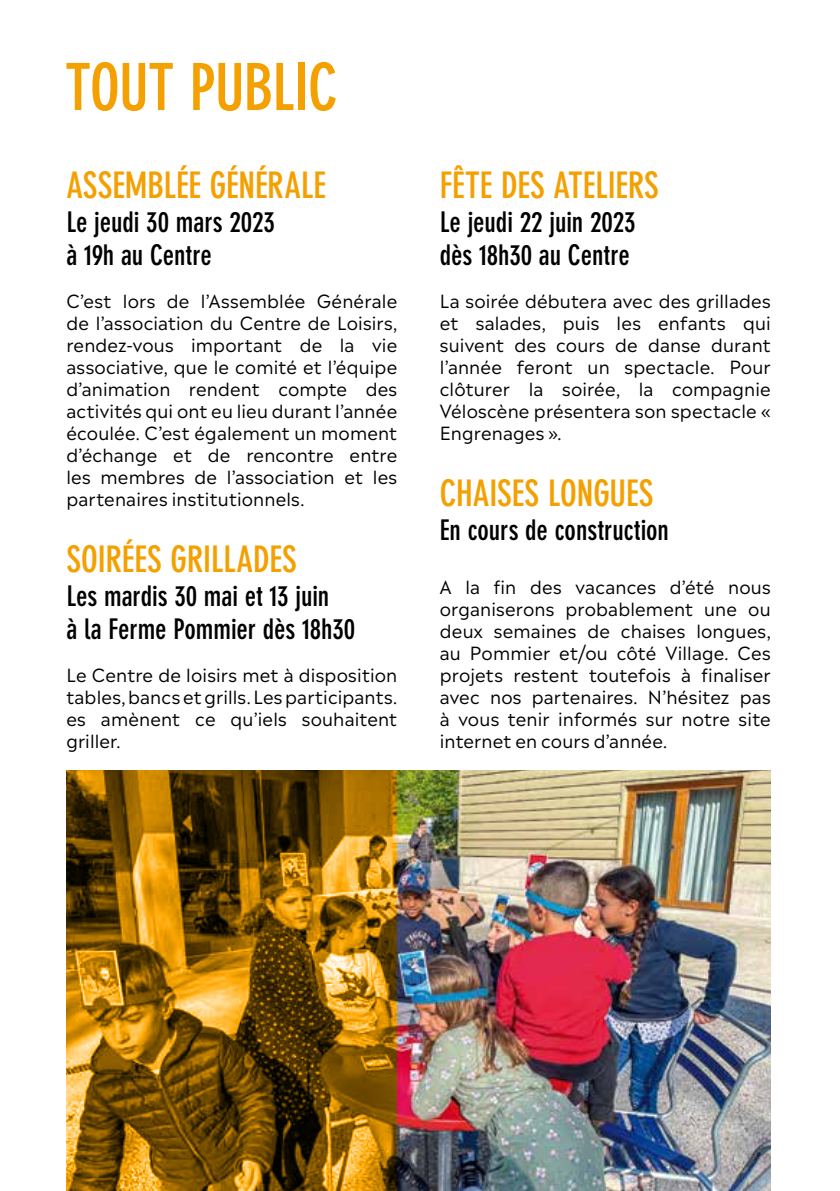
<style>
.page{position:relative;width:840px;height:1191px;background:#fff}
.page>*{position:absolute;margin:0;border:0;box-sizing:border-box;transform-origin:0 0}
.t1{font:700 condensed 64px "DIN Neuzeit Grotesk";letter-spacing:-.01em;color:#f3a000}
.t2{font:700 condensed 36px "DIN Neuzeit Grotesk";letter-spacing:-.005em;color:#f3a000}
.t3{font:700 condensed 28px/33.6px "DIN Neuzeit Grotesk";letter-spacing:-.005em;color:#000}
.t4{font:18px/22px "Madera";letter-spacing:.01em;color:#000;text-align:justify}
</style>
<div class="page">
<img style="left:397px;top:770px;width:373px;height:421px">
<svg style="left:66px;top:770px;width:331px;height:421px;background:#895e0a"></svg>
<h1 class="t1" style="left:65px;top:50px;width:274px">TOUT PUBLIC</h1>
<h2 class="t2" style="left:66px;top:164px;width:261px">ASSEMBLÉE GÉNÉRALE</h2>
<h3 class="t3" style="left:66px;top:205px;width:210px">Le jeudi 30 mars 2023 à 19h au Centre</h3>
<p class="t4" style="left:66px;top:288px;width:332px">C’est lors de l’Assemblée Générale de l’association du Centre de Loisirs, rendez-vous important de la vie associative, que le comité et l’équipe d’animation rendent compte des activités qui ont eu lieu durant l’année écoulée. C’est également un moment d’échange et de rencontre entre les membres de l’association et les partenaires institutionnels.</p>
<h2 class="t2" style="left:66px;top:538px;width:232px">SOIRÉES GRILLADES</h2>
<h3 class="t3" style="left:66px;top:579px;width:290px">Les mardis 30 mai et 13 juin<br>à la Ferme Pommier dès 18h30</h3>
<p class="t4" style="left:66px;top:662px;width:332px">Le Centre de loisirs met à disposition tables, bancs et grills. Les participants. es amènent ce qu’iels souhaitent griller.</p>
<h2 class="t2" style="left:439px;top:164px;width:220px">FÊTE DES ATELIERS</h2>
<h3 class="t3" style="left:439px;top:205px;width:197px">Le jeudi 22 juin 2023 dès 18h30 au Centre</h3>
<p class="t4" style="left:439px;top:288px;width:332px">La soirée débutera avec des grillades et salades, puis les enfants qui suivent des cours de danse durant l’année feront un spectacle. Pour clôturer la soirée, la compagnie Véloscène présentera son spectacle « Engrenages ».</p>
<h2 class="t2" style="left:439px;top:472px;width:215px">CHAISES LONGUES</h2>
<h3 class="t3" style="left:439px;top:513px;width:230px">En cours de construction</h3>
<p class="t4" style="left:439px;top:574px;width:332px">A la fin des vacances d’été nous organiserons probablement une ou deux semaines de chaises longues, au Pommier et/ou côté Village. Ces projets restent toutefois à finaliser avec nos partenaires. N’hésitez pas à vous tenir informés sur notre site internet en cours d’année.</p>
</div>
